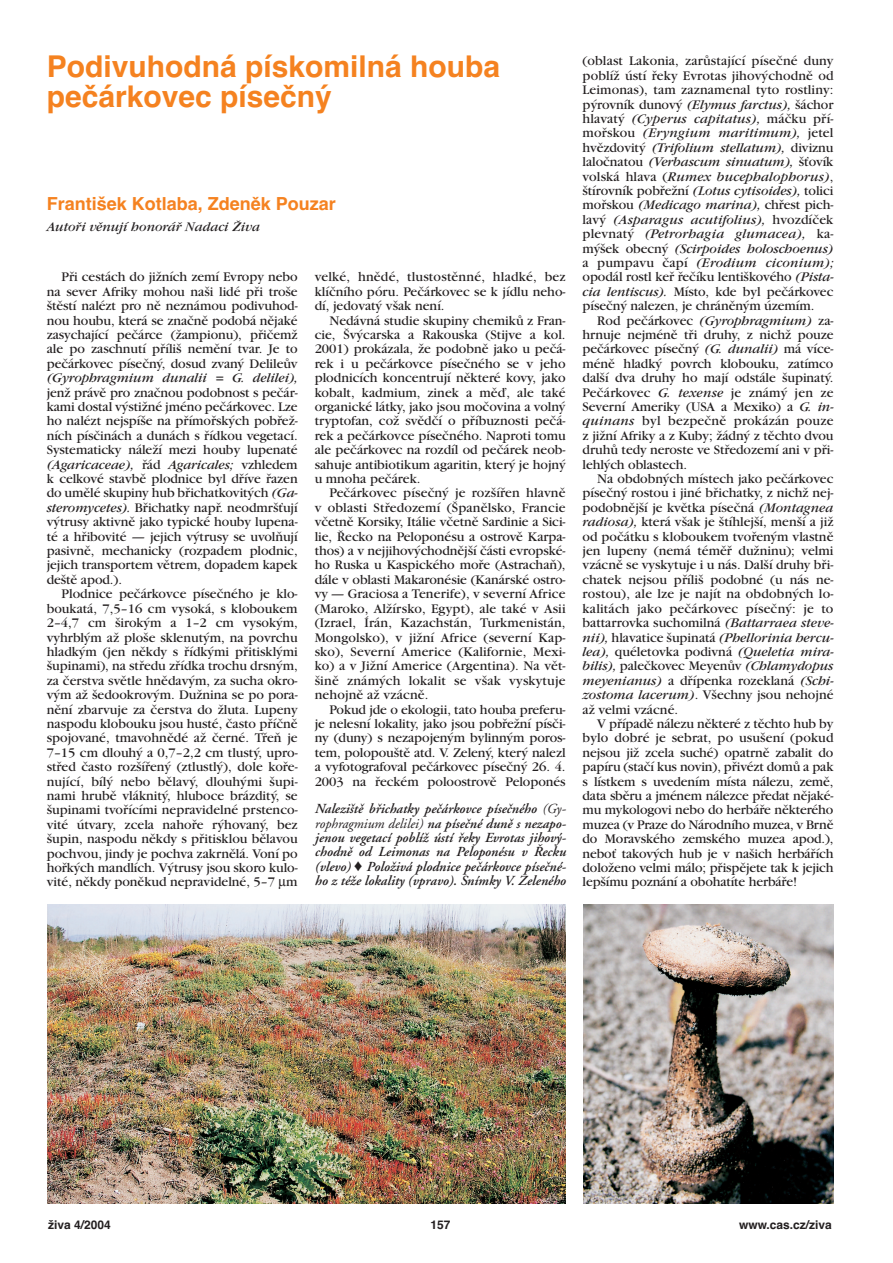
<style>
.page{position:relative;width:893px;height:1263px;background:#fff}
.page>*{position:absolute;margin:0;border:0;box-sizing:border-box;transform-origin:0 0}
.t1{font:700 30px/30px "Helvetica CE";color:#f58220}
.t2{font:700 18px "Helvetica CE";color:#f58220}
.t3{font:13.8px/14.4px "Garamond CE";letter-spacing:-.005em;color:#231f20;text-align:justify}
.t4{font:italic 600 13.8px/14.4px "Adobe Garamond CE";color:#231f20;text-align:justify}
.t5{font:italic 13.8px "Garamond CE";letter-spacing:-.005em;color:#231f20}
.t6{font:700 12px "Helvetica CE";color:#231f20}
.s1{font-style:italic}
.s2{font-weight:400}
</style>
<div class="page">
<img style="left:47px;top:905px;width:519px;height:298px">
<img style="left:583px;top:905px;width:250px;height:299px">
<h1 class="t1" style="left:47px;top:52px;width:455px">Podivuhodná pískomilná houba pečárkovec písečný</h1>
<h2 class="t2" style="left:47px;top:193px;width:291px">František Kotlaba, Zdeněk Pouzar</h2>
<p class="t5" style="left:47px;top:222px;width:215px">Autoři věnují honorář Nadaci Živa</p>
<p class="t3" style="left:47px;top:271px;width:252px;text-indent:15px">Při cestách do jižních zemí Evropy nebo na sever Afriky mohou naši lidé při troše štěstí nalézt pro ně neznámou podivuhod&shy;nou houbu, která se značně podobá nějaké zasychající pečárce (žampionu), přičemž ale po zaschnutí příliš nemění tvar. Je to pečárkovec písečný, dosud zvaný Delileův</p>
<p class="t5" style="left:47px;top:373px;width:252px">(Gyrophragmium dunalii = G. delilei),</p>
<p class="t3" style="left:47px;top:386px;width:253px">jenž právě pro značnou podobnost s pečár&shy;kami dostal výstižné jméno pečárkovec. Lze ho nalézt nejspíše na přímořských pobřež&shy;ních písčinách a dunách s řídkou vegetací.<br>Systematicky náleží mezi houby lupenaté <span class="s1">(Agaricaceae),</span> řád <span class="s1">Agaricales;</span> vzhledem k celkové stavbě plodnice byl dříve řazen do umělé skupiny hub břichatkovitých <span class="s1">(Ga&shy;steromycetes).</span> Břichatky např. neodmršťují výtrusy aktivně jako typické houby lupena&shy;té a hřibovité — jejich výtrusy se uvolňují pasivně, mechanicky (rozpadem plodnic, jejich transportem větrem, dopadem kapek deště apod.).</p>
<p class="t3" style="left:47px;top:588px;width:252px;text-indent:15px">Plodnice pečárkovce písečného je klo&shy;boukatá, 7,5–16 cm vysoká, s kloboukem 2–4,7 cm širokým a 1–2 cm vysokým, vyhrblým až ploše sklenutým, na povrchu hladkým (jen někdy s řídkými přitisklými šupinami), na středu zřídka trochu drsným, za čerstva světle hnědavým, za sucha okro&shy;vým až šedookrovým. Dužnina se po pora&shy;nění zbarvuje za čerstva do žluta. Lupeny naspodu klobouku jsou husté, často příčně spojované, tmavohnědé až černé. Třeň je 7–15 cm dlouhý a 0,7–2,2 cm tlustý, upro&shy;střed často rozšířený (ztlustlý), dole koře&shy;nující, bílý nebo bělavý, dlouhými šupi&shy;nami hrubě vláknitý, hluboce brázditý, se šupinami tvořícími nepravidelné prstenco&shy;vité útvary, zcela nahoře rýhovaný, bez šupin, naspodu někdy s přitisklou bělavou pochvou, jindy je pochva zakrnělá. Voní po hořkých mandlích. Výtrusy jsou skoro kulo&shy;vité, někdy poněkud nepravidelné, 5–7 m</p>
<p class="t3" style="left:315px;top:271px;width:252px">velké, hnědé, tlustostěnné, hladké, bez klíčního póru. Pečárkovec se k jídlu neho&shy;dí, jedovatý však není.</p>
<p class="t3" style="left:315px;top:314px;width:252px;text-indent:15px">Nedávná studie skupiny chemiků z Fran&shy;cie, Švýcarska a Rakouska (Stijve a kol.<br>2001) prokázala, že podobně jako u pečá&shy;rek i u pečárkovce písečného se v jeho plodnicích koncentrují některé kovy, jako kobalt, kadmium, zinek a měď, ale také organické látky, jako jsou močovina a volný tryptofan, což svědčí o příbuznosti pečá&shy;rek a pečárkovce písečného. Naproti tomu ale pečárkovec na rozdíl od pečárek neob&shy;sahuje antibiotikum agaritin, který je hojný u mnoha pečárek.</p>
<p class="t3" style="left:315px;top:487px;width:252px;text-indent:15px">Pečárkovec písečný je rozšířen hlavně v oblasti Středozemí (Španělsko, Francie včetně Korsiky, Itálie včetně Sardinie a Sici&shy;lie, Řecko na Peloponésu a ostrově Karpa&shy;thos) a v nejjihovýchodnější části evropské&shy;ho Ruska u Kaspického moře (Astrachaň), dále v oblasti Makaronésie (Kanárské ostro&shy;vy — Graciosa a Tenerife), v severní Africe (Maroko, Alžírsko, Egypt), ale také v Asii (Izrael, Írán, Kazachstán, Turkmenistán, Mongolsko), v jižní Africe (severní Kap&shy;sko), Severní Americe (Kalifornie, Mexi&shy;ko) a v Jižní Americe (Argentina). Na vět&shy;šině známých lokalit se však vyskytuje nehojně až vzácně.</p>
<p class="t3" style="left:315px;top:703px;width:252px;text-indent:15px">Pokud jde o ekologii, tato houba preferu&shy;je nelesní lokality, jako jsou pobřežní písči&shy;ny (duny) s nezapojeným bylinným poros&shy;tem, polopouště atd. V. Zelený, který nalezl a vyfotografoval pečárkovec písečný 26. 4.<br>2003 na řeckém poloostrově Peloponés</p>
<p class="t4" style="left:315px;top:803px;width:253px">Naleziště břichatky pečárkovce písečného <span class="s2">(Gy&shy;rophragmium delilei)</span> na písečné duně s nezapo&shy;jenou vegetací poblíž ústí řeky Evrotas jihový&shy;chodně od Leimonas na Peloponésu v Řecku (vlevo) ♦ Položivá plodnice pečárkovce písečné&shy;ho z téže lokality (vpravo). Snímky V. Zeleného</p>
<p class="t3" style="left:583px;top:55px;width:253px">(oblast Lakonia, zarůstající písečné duny poblíž ústí řeky Evrotas jihovýchodně od Leimonas), tam zaznamenal tyto rostliny: pýrovník dunový <span class="s1">(Elymus farctus),</span> šáchor hlavatý <span class="s1">(Cyperus capitatus),</span> máčku pří&shy;mořskou <span class="s1">(Eryngium maritimum),</span> jetel hvězdovitý <span class="s1">(Trifolium stellatum),</span> diviznu laločnatou <span class="s1">(Verbascum sinuatum),</span> šťovík volská hlava (<span class="s1">Rumex bucephalophorus)</span>, štírovník pobřežní <span class="s1">(Lotus cytisoides),</span> tolici mořskou <span class="s1">(Medicago marina),</span> chřest pich&shy;lavý <span class="s1">(Asparagus acutifolius),</span> hvozdíček plevnatý <span class="s1">(Petrorhagia glumacea),</span> ka&shy;mýšek obecný <span class="s1">(Scirpoides holoschoenus) </span>a pumpavu čapí <span class="s1">(Erodium ciconium); </span>opodál rostl keř řečíku lentiškového <span class="s1">(Pista&shy;cia lentiscus).</span> Místo, kde byl pečárkovec písečný nalezen, je chráněným územím.</p>
<p class="t3" style="left:583px;top:314px;width:253px;text-indent:15px">Rod pečárkovec <span class="s1">(Gyrophragmium)</span> za&shy;hrnuje nejméně tři druhy, z nichž pouze pečárkovec písečný <span class="s1">(G. dunalii)</span> má více&shy;méně hladký povrch klobouku, zatímco další dva druhy ho mají odstále šupinatý.<br>Pečárkovec <span class="s1">G. texense</span> je známý jen ze Severní Ameriky (USA a Mexiko) a <span class="s1">G. in&shy;quinans</span> byl bezpečně prokázán pouze z jižní Afriky a z Kuby; žádný z těchto dvou druhů tedy neroste ve Středozemí ani v při&shy;lehlých oblastech.</p>
<p class="t3" style="left:583px;top:473px;width:253px;text-indent:15px">Na obdobných místech jako pečárkovec písečný rostou i jiné břichatky, z nichž nej&shy;podobnější je květka písečná <span class="s1">(Montagnea radiosa),</span> která však je štíhlejší, menší a již od počátku s kloboukem tvořeným vlastně jen lupeny (nemá téměř dužninu); velmi vzácně se vyskytuje i u nás. Další druhy bři&shy;chatek nejsou příliš podobné (u nás ne&shy;rostou), ale lze je najít na obdobných lo&shy;kalitách jako pečárkovec písečný: je to battarrovka suchomilná <span class="s1">(Battarraea steve&shy;nii),</span> hlavatice šupinatá <span class="s1">(Phellorinia hercu&shy;lea),</span> quéletovka podivná <span class="s1">(Queletia mira&shy;bilis),</span> palečkovec Meyenův <span class="s1">(Chlamydopus meyenianus)</span> a dřípenka rozeklaná <span class="s1">(Schi&shy;zostoma lacerum)</span>. Všechny jsou nehojné až velmi vzácné.</p>
<p class="t3" style="left:583px;top:718px;width:252px;text-indent:15px">V případě nálezu některé z těchto hub by bylo dobré je sebrat, po usušení (pokud nejsou již zcela suché) opatrně zabalit do papíru (stačí kus novin), přivézt domů a pak s lístkem s uvedením místa nálezu, země, data sběru a jménem nálezce předat nějaké&shy;mu mykologovi nebo do herbáře některého muzea (v Praze do Národního muzea, v Brně do Moravského zemského muzea apod.), neboť takových hub je v našich herbářích doloženo velmi málo; přispějete tak k jejich lepšímu poznání a obohatíte herbáře!</p>
<p class="t6" style="left:48px;top:1217px;width:64px">živa 4/2004</p>
<p class="t6" style="left:431px;top:1217px;width:22px">157</p>
<p class="t6" style="left:739px;top:1217px;width:94px">www.cas.cz/ziva</p>
</div>
